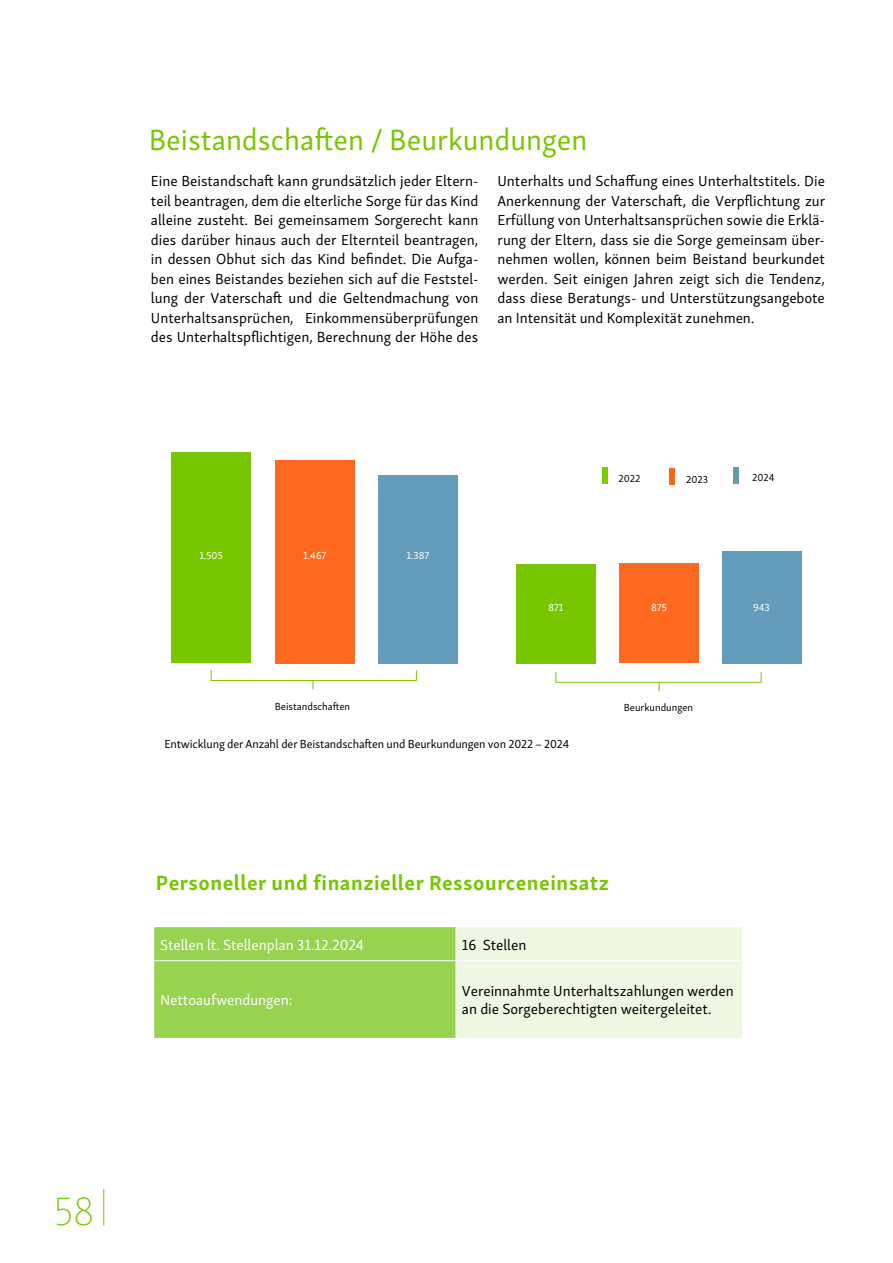
<style>
.page{position:relative;width:893px;height:1263px;background:#fff}
.page>*{position:absolute;margin:0;border:0;box-sizing:border-box;transform-origin:0 0}
.t1{font:100 40.65px "Skolar Sans Latn";color:#78c600}
.t2{font:30px "Skolar Sans Latn";color:#77c600}
.t3{font:700 21px "Skolar Sans Latn";letter-spacing:.025em;color:#77c600}
.t4{font:15px/19.5px "Skolar Sans Latn";color:#000;text-align:justify}
.t5{font:15px "Skolar Sans Latn";color:#fff}
.t6{font:12px "Skolar Sans Latn";letter-spacing:-.01em;color:#000}
.t7{font:10.5px "Skolar Sans Latn";color:#000}
.t8{font:10.5px "Skolar Sans Latn";color:#fff}
</style>
<div class="page">
<hr style="left:103px;top:1189px;width:1px;height:36px;background:#78c600">
<div style="left:669px;top:469px;width:5px;height:16px;background:#f86717"></div>
<div style="left:734px;top:467px;width:5px;height:16px;background:#6796ae"></div>
<div style="left:602px;top:468px;width:5px;height:16px;background:#78cd00"></div>
<svg style="left:210px;top:670px;width:207px;height:19px"></svg>
<svg style="left:555px;top:671px;width:207px;height:20px"></svg>
<div style="left:172px;top:452px;width:79px;height:211px;background:#77c600"></div>
<div style="left:275px;top:460px;width:79px;height:203px;background:#fe691f"></div>
<div style="left:378px;top:475px;width:79px;height:188px;background:#639dbb"></div>
<div style="left:516px;top:564px;width:79px;height:99px;background:#77c600"></div>
<div style="left:619px;top:563px;width:79px;height:100px;background:#fe691f"></div>
<div style="left:722px;top:551px;width:79px;height:112px;background:#639dbb"></div>
<svg style="left:154px;top:927px;width:588px;height:111px;background:#c2e497"></svg>
<hr style="left:456px;top:927px;width:1px;height:33px;background:#fff">
<hr style="left:154px;top:960px;width:302px;height:1px;background:#fff">
<hr style="left:456px;top:960px;width:286px;height:1px;background:#fff">
<hr style="left:456px;top:961px;width:1px;height:77px;background:#fff">
<h2 class="t2" style="left:149px;top:117px;width:440px">Beistandschaften / Beurkundungen</h2>
<p class="t4" style="left:151px;top:170px;width:329px">Eine Beistandschaft kann grundsätzlich jeder Eltern&shy;teil beantragen, dem die elterliche Sorge für das Kind alleine zusteht. Bei gemeinsamem Sorgerecht kann dies darüber hinaus auch der Elternteil beantragen, in dessen Obhut sich das Kind befindet. Die Aufga&shy;ben eines Beistandes beziehen sich auf die Feststel&shy;lung der Vaterschaft und die Geltendmachung von Unterhaltsansprüchen, Einkommensüberprüfungen des Unterhaltspflichtigen, Berechnung der Höhe des</p>
<p class="t4" style="left:497px;top:170px;width:329px">Unterhalts und Schaffung eines Unterhaltstitels. Die Anerkennung der Vaterschaft, die Verpflichtung zur Erfüllung von Unterhaltsansprüchen sowie die Erklä&shy;rung der Eltern, dass sie die Sorge gemeinsam über&shy;nehmen wollen, können beim Beistand beurkundet werden. Seit einigen Jahren zeigt sich die Tendenz, dass diese Beratungs- und Unterstützungsangebote an Intensität und Komplexität zunehmen.</p>
<p class="t8" style="left:199px;top:547px;width:25px">1.505</p>
<p class="t8" style="left:303px;top:547px;width:25px">1.467</p>
<p class="t8" style="left:406px;top:547px;width:24px">1.387</p>
<p class="t7" style="left:618px;top:471px;width:23px">2022</p>
<p class="t7" style="left:686px;top:471px;width:23px">2023</p>
<p class="t7" style="left:752px;top:469px;width:24px">2024</p>
<p class="t8" style="left:548px;top:599px;width:17px">871</p>
<p class="t8" style="left:651px;top:599px;width:17px">875</p>
<p class="t8" style="left:753px;top:599px;width:18px">943</p>
<p class="t7" style="left:275px;top:698px;width:77px">Beistandschaften</p>
<p class="t7" style="left:624px;top:700px;width:71px">Beurkundungen</p>
<p class="t6" style="left:164px;top:735px;width:406px">Entwicklung der Anzahl der Beistandschaften und Beurkundungen von 2022 – 2024</p>
<h3 class="t3" style="left:156px;top:866px;width:455px">Personeller und finanzieller Ressourceneinsatz</h3>
<p class="t5" style="left:160px;top:933px;width:205px">Stellen lt. Stellenplan 31.12.2024</p>
<p class="t4" style="left:462px;top:933px;width:66px">16 Stellen</p>
<p class="t5" style="left:160px;top:988px;width:134px">Nettoaufwendungen:</p>
<p class="t4" style="left:462px;top:981px;width:273px;line-height:18px">Vereinnahmte Unterhaltszahlungen werden an die Sorgeberechtigten weitergeleitet.</p>
<h1 class="t1" style="left:54px;top:1183px;width:42px">58</h1>
</div>
